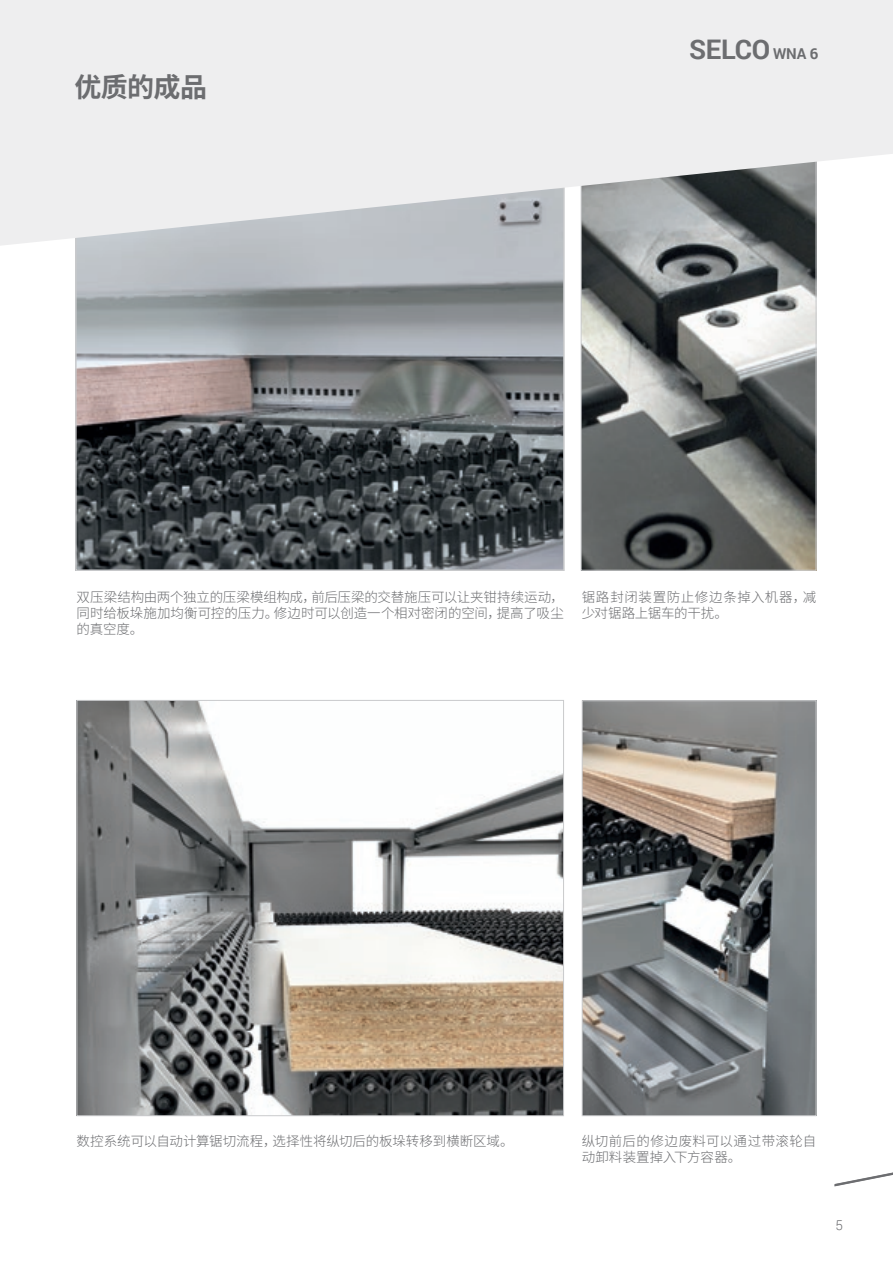
<style>
.page{position:relative;width:893px;height:1263px;background:#fff}
.page>*{position:absolute;margin:0;border:0;box-sizing:border-box;transform-origin:0 0}
.t1{font:700 27px "Roboto";letter-spacing:-.01em;color:#6c6d70}
._1_TITOLO_GRIGIO{font:700 27px "Noto Sans CJ Ksc";letter-spacing:-.02em;color:#6c6d70}
.t2{font:300 13.5px/16.2px "Noto Sans CJ Ksc";color:#6c6d70}
.t3{font:300 13.5px/16.2px "Noto Sans CJ Ksc";letter-spacing:.02em;color:#6c6d70}
.t4{font:300 13.5px "Roboto";color:#6c6d70}
.s1{font-size:15px}
</style>
<div class="page">
<img style="left:78px;top:246px;width:484px;height:322px">
<img style="left:79px;top:702px;width:483px;height:412px">
<img style="left:583px;top:246px;width:231px;height:323px">
<img style="left:584px;top:702px;width:230px;height:412px">
<div style="left:582px;top:700px;width:234px;height:416px;border:1px solid #c9cacc"></div>
<svg style="left:0;top:0;width:893px;height:246px;background:#e1e2e3"></svg>
<svg style="left:834px;top:1172px;width:59px;height:14px"></svg>
<p class="_1_TITOLO_GRIGIO" style="left:74px;top:71px;width:134px">优质的成品</p>
<p class="t1" style="left:689px;top:30px;width:131px">SELCO <span class="s1">WNA 6</span></p>
<p class="t2" style="left:77px;top:589px;width:489px;text-align:justify">双压梁结构由两个独立的压梁模组构成，前后压梁的交替施压可以让夹钳持续运动，同时给板垛施加均衡可控的压力。修边时可以创造一个相对密闭的空间，提高了吸尘的真空度。</p>
<p class="t3" style="left:582px;top:589px;width:236px">锯路封闭装置防止修边条掉入机器，减少对锯路上锯车的干扰。</p>
<p class="t2" style="left:77px;top:1133px;width:438px">数控系统可以自动计算锯切流程，选择性将纵切后的板垛转移到横断区域。</p>
<p class="t2" style="left:582px;top:1133px;width:236px">纵切前后的修边废料可以通过带滚轮自动卸料装置掉入下方容器。</p>
<p class="t4" style="left:836px;top:1215px;width:9px">5</p>
</div>
